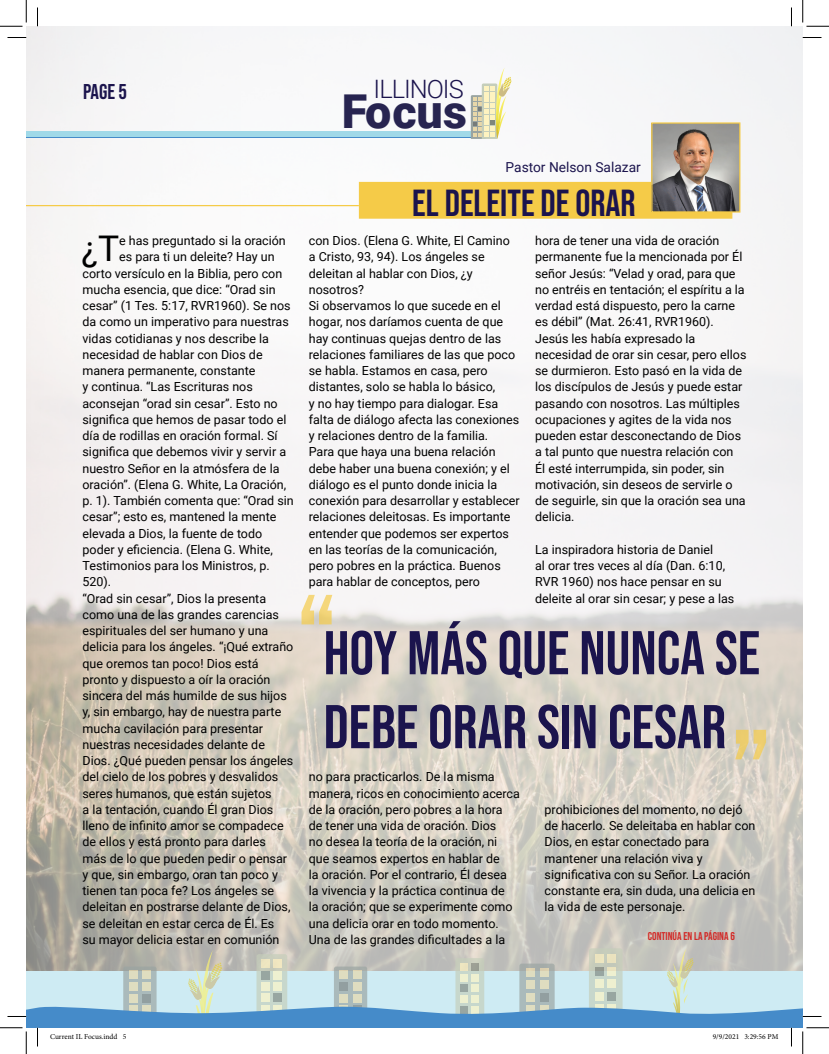
<style>
.page{position:relative;width:829px;height:1054px;background:#fff}
.page>*{position:absolute;margin:0;border:0;box-sizing:border-box;transform-origin:0 0}
.t1{font:130.88px "Bebas Neue";color:#f5cb48;scale:.91 1}
.t2{font:61.62px/73.9px "Bebas Neue";color:#1b144d}
.t3{font:900 46.75px "Roboto";color:#272450}
.t4{font:37.5px "Bebas Neue";color:#1b144d}
.t5{font:35.38px "Roboto";color:#000}
.t6{font:300 25.38px "Roboto";letter-spacing:-.04em;color:#1b144d}
.t7{font:21.25px "Bebas Neue";color:#1b144d}
.t8{font:13.75px "Roboto";color:#1b144d}
.t9{font:12.5px/16.2px "Roboto";color:#000}
.t10{font:11.25px "Bebas Neue";color:#d32926}
.t11{font:7.5px "Minion Pro";color:#000}
</style>
<div class="page">
<img style="left:26px;top:26px;width:776px;height:922px">
<div style="left:359px;top:182px;width:373px;height:37px;background:#f5cb48;border:1px solid #f5cb48"></div>
<hr style="left:26px;top:205px;width:333px;height:1px;background:#f5cb48">
<div style="left:26px;top:133px;width:448px;height:5px;background:#a0d9e8"></div>
<div style="left:26px;top:131px;width:448px;height:5px;background:#a0d9e8"></div>
<svg style="left:471px;top:68px;width:40px;height:71px"></svg>
<img style="left:653px;top:124px;width:85px;height:87px">
<div style="left:651px;top:122px;width:89px;height:91px;border:1px solid #f5cb48"></div>
<svg style="left:8px;top:37px;width:18px;height:1px"></svg>
<svg style="left:802px;top:37px;width:19px;height:1px"></svg>
<svg style="left:37px;top:8px;width:1px;height:18px"></svg>
<svg style="left:791px;top:8px;width:1px;height:18px"></svg>
<svg style="left:0;top:0;width:27px;height:27px"></svg>
<svg style="left:802px;top:0;width:27px;height:27px"></svg>
<svg style="left:0;top:948px;width:829px;height:106px"></svg>
<h3 class="t7" style="left:83px;top:79px;width:45px">PAGE 5</h3>
<h3 class="t6" style="left:374px;top:71px;width:92px">ILLINOIS</h3>
<h3 class="t3" style="left:342px;top:78px;width:126px">Focus</h3>
<h3 class="t5" style="left:81px;top:224px;width:39px">¿T</h3>
<p class="t9" style="left:119px;top:232px;width:168px">e has preguntado si la oración</p>
<p class="t9" style="left:119px;top:248px;width:157px">es para ti un deleite? Hay un</p>
<p class="t9" style="left:83px;top:264px;width:201px">corto versículo en la Biblia, pero con</p>
<p class="t9" style="left:83px;top:281px;width:195px">mucha esencia, que dice: “Orad sin</p>
<p class="t9" style="left:83px;top:297px;width:210px">cesar” (1 Tes. 5:17, RVR1960). Se nos</p>
<p class="t9" style="left:83px;top:313px;width:208px">da como un imperativo para nuestras</p>
<p class="t9" style="left:83px;top:329px;width:188px">vidas cotidianas y nos describe la</p>
<p class="t9" style="left:83px;top:346px;width:182px">necesidad de hablar con Dios de</p>
<p class="t9" style="left:83px;top:362px;width:174px">manera permanente, constante</p>
<p class="t9" style="left:83px;top:378px;width:172px">y continua. “Las Escrituras nos</p>
<p class="t9" style="left:83px;top:394px;width:197px">aconsejan “orad sin cesar”. Esto no</p>
<p class="t9" style="left:83px;top:411px;width:205px">significa que hemos de pasar todo el</p>
<p class="t9" style="left:83px;top:427px;width:197px">día de rodillas en oración formal. Sí</p>
<p class="t9" style="left:83px;top:443px;width:205px">significa que debemos vivir y servir a</p>
<p class="t9" style="left:83px;top:459px;width:198px">nuestro Señor en la atmósfera de la</p>
<p class="t9" style="left:83px;top:476px;width:205px">oración”. (Elena G. White, La Oración,</p>
<p class="t9" style="left:83px;top:492px;width:213px">p. 1). También comenta que: “Orad sin</p>
<p class="t9" style="left:83px;top:508px;width:195px">cesar”; esto es, mantened la mente</p>
<p class="t9" style="left:83px;top:524px;width:181px">elevada a Dios, la fuente de todo</p>
<p class="t9" style="left:83px;top:541px;width:192px">poder y eficiencia. (Elena G. White,</p>
<p class="t9" style="left:83px;top:557px;width:189px">Testimonios para los Ministros, p.</p>
<p class="t9" style="left:83px;top:573px;width:30px">520).</p>
<p class="t9" style="left:83px;top:589px;width:185px">“Orad sin cesar”, Dios la presenta</p>
<p class="t9" style="left:83px;top:606px;width:198px">como una de las grandes carencias</p>
<p class="t9" style="left:83px;top:622px;width:187px">espirituales del ser humano y una</p>
<p class="t9" style="left:83px;top:638px;width:212px">delicia para los ángeles. “¡Qué extraño</p>
<p class="t9" style="left:83px;top:654px;width:178px">que oremos tan poco! Dios está</p>
<p class="t9" style="left:83px;top:671px;width:189px">pronto y dispuesto a oír la oración</p>
<p class="t9" style="left:83px;top:687px;width:206px">sincera del más humilde de sus hijos</p>
<p class="t9" style="left:83px;top:703px;width:200px">y, sin embargo, hay de nuestra parte</p>
<p class="t9" style="left:83px;top:719px;width:182px">mucha cavilación para presentar</p>
<p class="t9" style="left:83px;top:736px;width:184px">nuestras necesidades delante de</p>
<p class="t9" style="left:83px;top:752px;width:212px">Dios. ¿Qué pueden pensar los ángeles</p>
<p class="t9" style="left:83px;top:768px;width:197px">del cielo de los pobres y desvalidos</p>
<p class="t9" style="left:83px;top:784px;width:191px">seres humanos, que están sujetos</p>
<p class="t9" style="left:83px;top:801px;width:192px">a la tentación, cuando Él gran Dios</p>
<p class="t9" style="left:83px;top:817px;width:203px">lleno de infinito amor se compadece</p>
<p class="t9" style="left:83px;top:833px;width:185px">de ellos y está pronto para darles</p>
<p class="t9" style="left:83px;top:849px;width:206px">más de lo que pueden pedir o pensar</p>
<p class="t9" style="left:83px;top:866px;width:197px">y que, sin embargo, oran tan poco y</p>
<p class="t9" style="left:83px;top:882px;width:193px">tienen tan poca fe? Los ángeles se</p>
<p class="t9" style="left:83px;top:898px;width:209px">deleitan en postrarse delante de Dios,</p>
<p class="t9" style="left:83px;top:914px;width:193px">se deleitan en estar cerca de Él. Es</p>
<p class="t9" style="left:83px;top:931px;width:198px">su mayor delicia estar en comunión</p>
<p class="t8" style="left:505px;top:158px;width:137px">Pastor Nelson Salazar</p>
<h3 class="t4" style="left:412px;top:181px;width:225px">EL DELEITE DE ORAR</h3>
<p class="t9" style="left:309px;top:232px;width:212px">con Dios. (Elena G. White, El Camino a Cristo, 93, 94). Los ángeles se deleitan al hablar con Dios, ¿y nosotros?<br>Si observamos lo que sucede en el hogar, nos daríamos cuenta de que hay continuas quejas dentro de las relaciones familiares de las que poco se habla. Estamos en casa, pero distantes, solo se habla lo básico,<br>y no hay tiempo para dialogar. Esa falta de diálogo afecta las conexiones y relaciones dentro de la familia.<br>Para que haya una buena relación debe haber una buena conexión; y el diálogo es el punto donde inicia la conexión para desarrollar y establecer relaciones deleitosas. Es importante entender que podemos ser expertos en las teorías de la comunicación, pero pobres en la práctica. Buenos para hablar de conceptos, pero</p>
<p class="t9" style="left:535px;top:232px;width:213px">hora de tener una vida de oración permanente fue la mencionada por Él señor Jesús: “Velad y orad, para que no entréis en tentación; el espíritu a la verdad está dispuesto, pero la carne es débil” (Mat. 26:41, RVR1960).<br>Jesús les había expresado la necesidad de orar sin cesar, pero ellos se durmieron. Esto pasó en la vida de los discípulos de Jesús y puede estar pasando con nosotros. Las múltiples ocupaciones y agites de la vida nos pueden estar desconectando de Dios a tal punto que nuestra relación con Él esté interrumpida, sin poder, sin motivación, sin deseos de servirle o de seguirle, sin que la oración sea una delicia.</p>
<p class="t9" style="left:535px;top:541px;width:201px">La inspiradora historia de Daniel<br>al orar tres veces al día (Dan. 6:10, RVR 1960) nos hace pensar en su deleite al orar sin cesar; y pese a las</p>
<h1 class="t1" style="left:297px;top:567px;width:45px">“</h1>
<h2 class="t2" style="left:324px;top:615px;width:438px">HOY MÁS QUE NUNCA SE<br>DEBE ORAR SIN CESAR</h2>
<h1 class="t1" style="left:731px;top:702px;width:45px">”</h1>
<p class="t9" style="left:309px;top:768px;width:213px">no para practicarlos. De la misma manera, ricos en conocimiento acerca de la oración, pero pobres a la hora<br>de tener una vida de oración. Dios<br>no desea la teoría de la oración, ni que seamos expertos en hablar de<br>la oración. Por el contrario, Él desea<br>la vivencia y la práctica continua de<br>la oración; que se experimente como una delicia orar en todo momento.<br>Una de las grandes dificultades a la</p>
<p class="t9" style="left:544px;top:801px;width:212px">prohibiciones del momento, no dejó de hacerlo. Se deleitaba en hablar con Dios, en estar conectado para mantener una relación viva y significativa con su Señor. La oración constante era, sin duda, una delicia en la vida de este personaje.</p>
<p class="t10" style="left:648px;top:930px;width:89px">CONTINÚA EN LA PÁGINA 6</p>
<p class="t11" style="left:50px;top:1031px;width:78px">Current IL Focus.indd 5</p>
<p class="t11" style="left:712px;top:1031px;width:67px">9/9/2021 3:29:56 PM</p>
</div>
